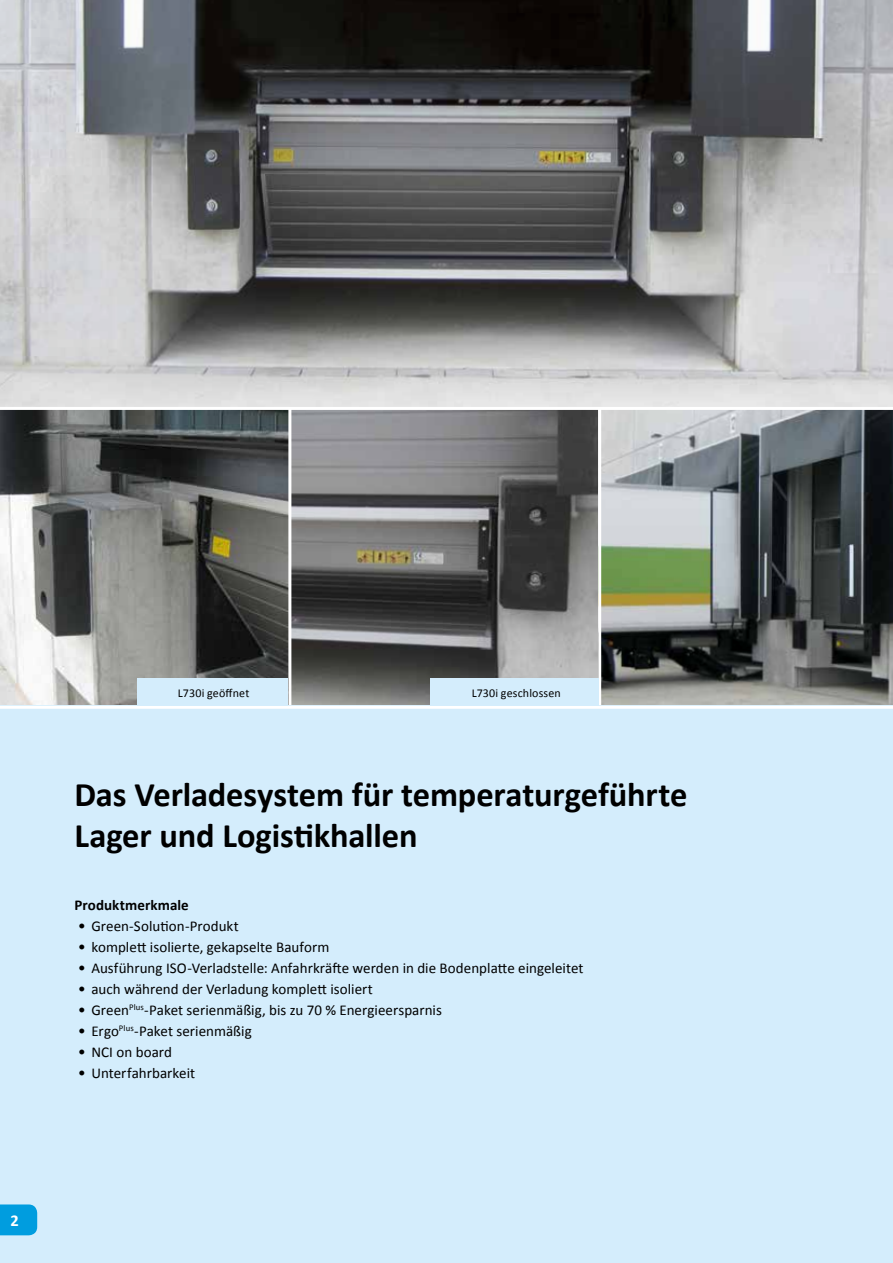
<style>
.page{position:relative;width:893px;height:1263px;background:#fff}
.page>*{position:absolute;margin:0;border:0;box-sizing:border-box;transform-origin:0 0}
.t1{font:700 34.5px/40.5px "Calibri";letter-spacing:-.005em;color:#000}
.t2{font:700 16.5px "Calibri";color:#fff}
.t3{font:15px "Calibri";color:#000}
.t4{font:700 15px "Calibri";letter-spacing:.005em;color:#000}
.t5{font:12px "Calibri";letter-spacing:.01em;color:#000}
.s1{font-family:"DIN Pro";font-weight:300}
</style>
<div class="page">
<img style="left:0;top:0;width:893px;height:706px">
<svg style="left:291px;top:410px;width:307px;height:296px"></svg>
<hr style="left:288px;top:408px;width:3px;height:302px;background:#fff">
<hr style="left:598px;top:408px;width:3px;height:305px;background:#fff">
<hr style="left:0;top:407px;width:893px;height:3px;background:#fff">
<div style="left:0;top:706px;width:893px;height:557px;background:#d4edfc"></div>
<hr style="left:0;top:706px;width:893px;height:3px;background:#fff">
<div style="left:137px;top:679px;width:151px;height:27px;background:#d4edfc"></div>
<div style="left:430px;top:679px;width:168px;height:27px;background:#d4edfc"></div>
<svg style="left:0;top:1204px;width:37px;height:31px"></svg>
<p class="t2" style="left:10px;top:1210px;width:10px">2</p>
<p class="t5" style="left:178px;top:685px;width:73px">L730i geöffnet</p>
<p class="t5" style="left:472px;top:685px;width:91px">L730i geschlossen</p>
<h1 class="t1" style="left:74px;top:773px;width:614px">Das Verladesystem für temperaturgeführte<br>Lager und Logistikhallen</h1>
<p class="t4" style="left:74px;top:896px;width:116px">Produktmerkmale</p>
<p class="t3" style="left:78px;top:917px;width:163px"><span class="s1">•</span> Green-Solution-Produkt</p>
<p class="t3" style="left:78px;top:938px;width:253px"><span class="s1">•</span> komplett isolierte, gekapselte Bauform</p>
<p class="t3" style="left:78px;top:959px;width:507px"><span class="s1">•</span> Ausführung ISO-Verladstelle: Anfahrkräfte werden in die Bodenplatte eingeleitet</p>
<p class="t3" style="left:78px;top:980px;width:297px"><span class="s1">•</span> auch während der Verladung komplett isoliert</p>
<p class="t3" style="left:78px;top:1001px;width:366px"><span class="s1">•</span> Green<sup>Plus</sup>-Paket serienmäßig, bis zu 70 % Energieersparnis</p>
<p class="t3" style="left:78px;top:1022px;width:175px"><span class="s1">•</span> Ergo<sup>Plus</sup>-Paket serienmäßig</p>
<p class="t3" style="left:78px;top:1043px;width:96px"><span class="s1">•</span> NCI on board</p>
<p class="t3" style="left:78px;top:1064px;width:119px"><span class="s1">•</span> Unterfahrbarkeit</p>
</div>
